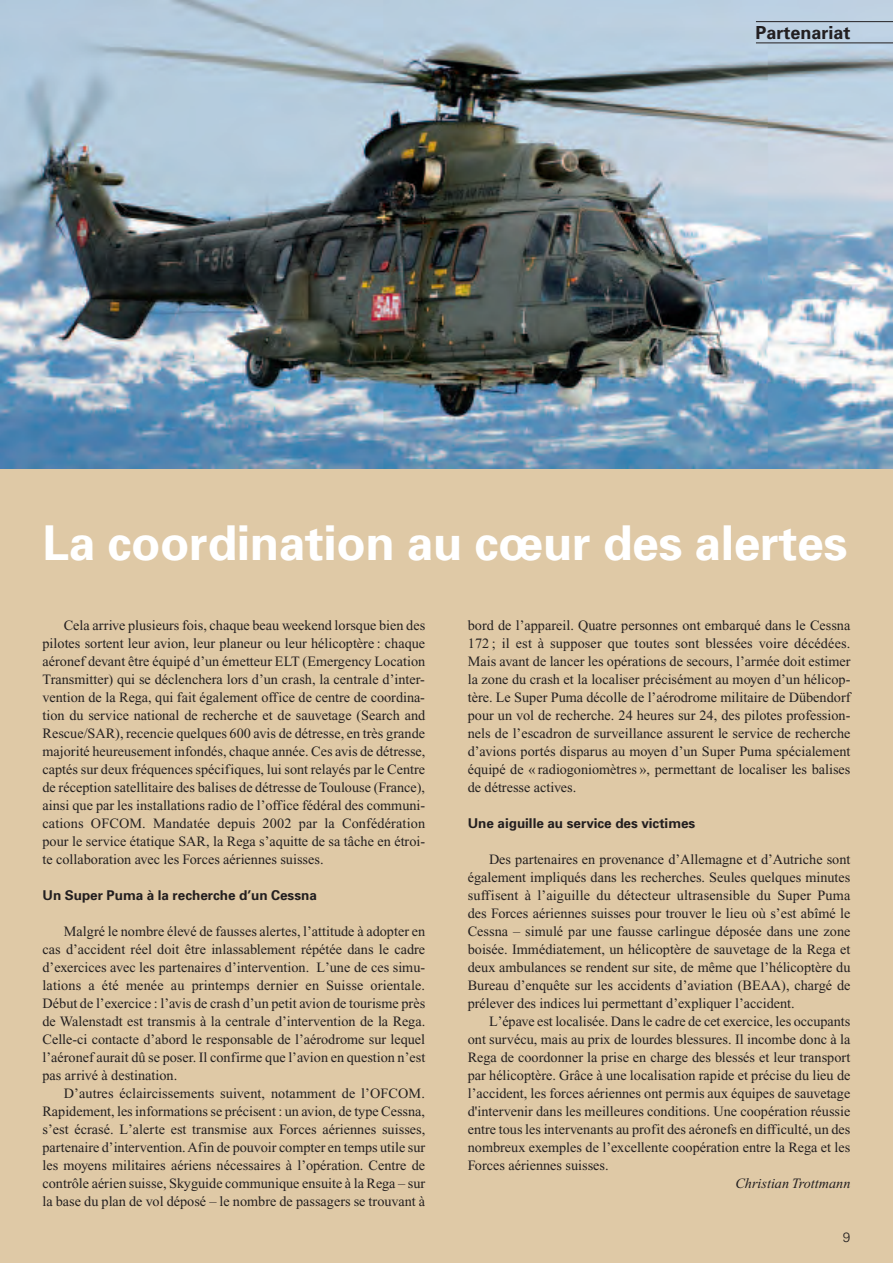
<style>
.page{position:relative;width:893px;height:1263px;background:#fff}
.page>*{position:absolute;margin:0;border:0;box-sizing:border-box;transform-origin:0 0}
.t1{font:700 48px "Univers";letter-spacing:-.005em;color:#fff}
.t2{font:700 18px "Univers";color:#231f20}
.t3{font:14.25px/18px "Times New Roman";color:#231f20;text-align:justify}
.t4{font:italic 14.25px "Times New Roman";color:#231f20}
.t5{font:700 13.5px "Univers";color:#231f20}
.t6{font:300 13.5px "Univers";color:#231f20}
</style>
<div class="page">
<div style="left:0;top:432px;width:893px;height:831px;background:#dfc9a6"></div>
<img style="left:0;top:0;width:893px;height:468px">
<hr style="left:756px;top:21px;width:137px;height:1px;background:#231f20">
<hr style="left:756px;top:43px;width:137px;height:1px;background:#231f20">
<p class="t2" style="left:755px;top:26px;width:97px">Partenariat</p>
<h1 class="t1" style="left:43px;top:526px;width:807px">La coordination au cœur des alertes</h1>
<p class="t3" style="left:43px;top:618px;width:384px;text-indent:21px">Cela arrive plusieurs fois, chaque beau weekend lorsque bien des pilotes sortent leur avion, leur planeur ou leur hélicoptère : chaque aéronef devant être équipé d’un émetteur ELT (Emergency Location Transmitter) qui se déclenchera lors d’un crash, la centrale d’inter&shy;vention de la Rega, qui fait également office de centre de coordina&shy;tion du service national de recherche et de sauvetage (Search and Rescue/SAR), recencie quelques 600 avis de détresse, en très grande majorité heureusement infondés, chaque année. Ces avis de détresse, captés sur deux fréquences spécifiques, lui sont relayés par le Centre de réception satellitaire des balises de détresse de Toulouse (France), ainsi que par les installations radio de l’office fédéral des communi&shy;cations OFCOM. Mandatée depuis 2002 par la Confédération pour le service étatique SAR, la Rega s’aquitte de sa tâche en étroi&shy;te collaboration avec les Forces aériennes suisses.</p>
<p class="t5" style="left:43px;top:890px;width:276px">Un Super Puma à la recherche d’un Cessna</p>
<p class="t3" style="left:43px;top:924px;width:384px;text-indent:21px">Malgré le nombre élevé de fausses alertes, l’attitude à adopter en cas d’accident réel doit être inlassablement répétée dans le cadre d’exercices avec les partenaires d’intervention. L’une de ces simu&shy;lations a été menée au printemps dernier en Suisse orientale.<br>Début de l’exercice : l’avis de crash d’un petit avion de tourisme près de Walenstadt est transmis à la centrale d’intervention de la Rega.<br>Celle-ci contacte d’abord le responsable de l’aérodrome sur lequel l’aéronef aurait dû se poser. Il confirme que l’avion en question n’est pas arrivé à destination.</p>
<p class="t3" style="left:42px;top:1086px;width:384px;text-indent:21px">D’autres éclaircissements suivent, notamment de l’OFCOM.<br>Rapidement, les informations se précisent : un avion, de type Cessna, s’est écrasé. L’alerte est transmise aux Forces aériennes suisses, partenaire d’intervention. Afin de pouvoir compter en temps utile sur les moyens militaires aériens nécessaires à l’opération. Centre de contrôle aérien suisse, Skyguide communique ensuite à la Rega – sur la base du plan de vol déposé – le nombre de passagers se trouvant à</p>
<p class="t3" style="left:468px;top:618px;width:384px">bord de l’appareil. Quatre personnes ont embarqué dans le Cessna 172 ; il est à supposer que toutes sont blessées voire décédées.<br>Mais avant de lancer les opérations de secours, l’armée doit estimer la zone du crash et la localiser précisément au moyen d’un hélicop&shy;tère. Le Super Puma décolle de l’aérodrome militaire de Dübendorf pour un vol de recherche. 24 heures sur 24, des pilotes profession&shy;nels de l’escadron de surveillance assurent le service de recherche d’avions portés disparus au moyen d’un Super Puma spécialement équipé de « radiogoniomètres », permettant de localiser les balises de détresse actives.</p>
<p class="t5" style="left:468px;top:818px;width:229px">Une aiguille au service des victimes</p>
<p class="t3" style="left:468px;top:852px;width:384px;text-indent:21px">Des partenaires en provenance d’Allemagne et d’Autriche sont également impliqués dans les recherches. Seules quelques minutes suffisent à l’aiguille du détecteur ultrasensible du Super Puma des Forces aériennes suisses pour trouver le lieu où s’est abîmé le Cessna – simulé par une fausse carlingue déposée dans une zone boisée. Immédiatement, un hélicoptère de sauvetage de la Rega et deux ambulances se rendent sur site, de même que l’hélicoptère du Bureau d’enquête sur les accidents d’aviation (BEAA), chargé de prélever des indices lui permettant d’expliquer l’accident.</p>
<p class="t3" style="left:468px;top:1014px;width:384px;text-indent:21px">L’épave est localisée. Dans le cadre de cet exercice, les occupants ont survécu, mais au prix de lourdes blessures. Il incombe donc à la Rega de coordonner la prise en charge des blessés et leur transport par hélicoptère. Grâce à une localisation rapide et précise du lieu de l’accident, les forces aériennes ont permis aux équipes de sauvetage d'intervenir dans les meilleures conditions. Une coopération réussie entre tous les intervenants au profit des aéronefs en difficulté, un des nombreux exemples de l’excellente coopération entre la Rega et les Forces aériennes suisses.</p>
<p class="t4" style="left:735px;top:1178px;width:117px">Christian Trottmann</p>
<p class="t6" style="left:843px;top:1232px;width:9px">9</p>
</div>
